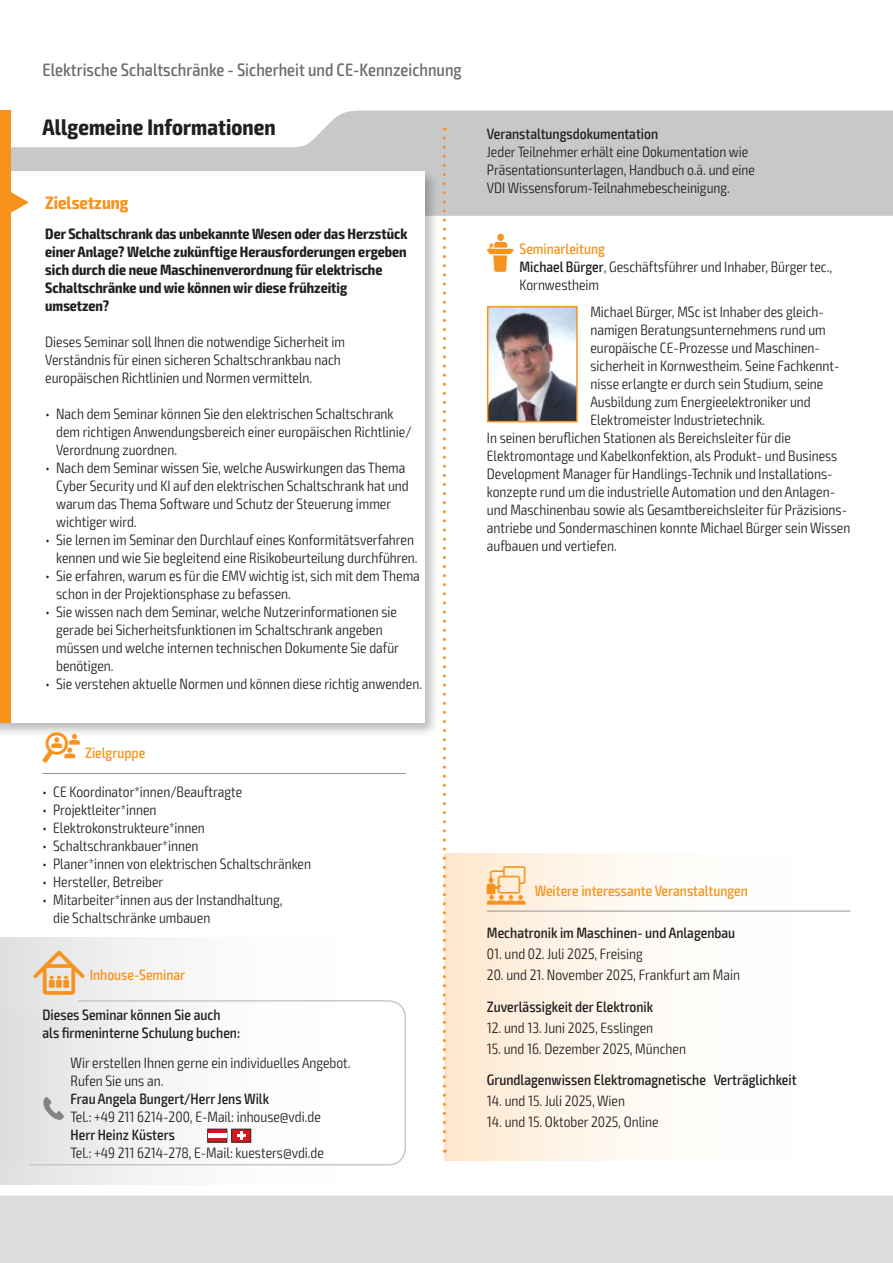
<style>
.page{position:relative;width:893px;height:1263px;background:#fff}
.page>*{position:absolute;margin:0;border:0;box-sizing:border-box;transform-origin:0 0}
.t1{font:700 condensed 22.5px "Exo 2";letter-spacing:.005em;color:#231f20}
.t2{font:500 condensed 18px "Exo 2";color:#6c6d70}
.t3{font:700 condensed 18px "Exo 2";color:#f7931d}
.t4{font:300 condensed 15px/18px "Exo 2";color:#231f20}
.t5{font:500 condensed 15px/18px "Exo 2";color:#231f20}
.t6{font:700 condensed 15px/18px "Exo 2";color:#231f20}
.t7{font:500 condensed 15px "Exo 2";color:#f7931d}
.s1{font-family:"VDI Iconset S4 A Regular";font-weight:400;font-stretch:normal;color:#f7931d}
.s2{font-weight:500;color:#f7931d}
.s3{font-weight:500}
.s4{font-family:"VDI Iconset S4 A Regular";font-weight:400;font-stretch:normal}
.s5{font-family:"VDI Iconset S4 A Regular";font-weight:400;font-stretch:normal;font-size:15.45px}
.s6{font-family:"VDI Iconset S4 A Regular";font-weight:400;font-stretch:normal;font-size:19.5px}
</style>
<div class="page">
<svg style="left:0;top:1184px;width:893px;height:79px;fill:#dcdddf"></svg>
<svg style="left:11px;top:111px;width:881px;height:105px;fill:#c7c8ca"></svg>
<hr style="left:892px;top:111px;width:1px;height:105px;background:#f7931d">
<div style="left:0;top:111px;width:11px;height:63px;background:#f7931d"></div>
<div style="left:0;top:168px;width:440px;height:570px;background:#231f20;opacity:.3"></div>
<div style="left:0;top:171px;width:424px;height:552px;background:#fff"></div>
<div style="left:0;top:171px;width:11px;height:552px;background:#f7931d"></div>
<svg style="left:11px;top:192px;width:18px;height:21px"></svg>
<hr style="left:43px;top:773px;width:363px;height:1px;background:#939598">
<div style="left:444px;top:853px;width:406px;height:308px;background:linear-gradient(to right,#feebd5,#fff)"></div>
<hr style="left:487px;top:911px;width:363px;height:1px;background:#939598">
<img style="left:490px;top:309px;width:85px;height:110px">
<div style="left:487px;top:306px;width:91px;height:116px;border:2px solid #f7931d"></div>
<div style="left:0;top:937px;width:406px;height:247px;background:linear-gradient(to right,#e4e5e7,#fff)"></div>
<svg style="left:29px;top:999px;width:377px;height:167px"></svg>
<div style="left:0;top:1009px;width:383px;height:152px;background:linear-gradient(to right,#e2e3e5,#fff)"></div>
<svg style="left:207px;top:1129px;width:44px;height:14px"></svg>
<div style="left:208px;top:1133px;width:19px;height:5px;background:#fff"></div>
<svg style="left:43px;top:1097px;width:21px;height:23px"></svg>
<svg style="left:443px;top:138px;width:3px;height:1014px"></svg>
<p class="t2" style="left:43px;top:59px;width:421px">Elektrische Schaltschränke - Sicherheit und CE-Kennzeichnung</p>
<h1 class="t1" style="left:43px;top:113px;width:235px">Allgemeine Informationen</h1>
<p class="t5" style="left:487px;top:125px;width:173px">Veranstaltungsdokumentation</p>
<p class="t4" style="left:487px;top:143px;width:270px">Jeder Teilnehmer erhält eine Dokumentation wie<br>Präsentationsunterlagen, Handbuch o.ä. und eine<br>VDI Wissensforum-Teilnahmebescheinigung.</p>
<p class="t6" style="left:45px;top:225px;width:364px">Der Schaltschrank das unbekannte Wesen oder das Herzstück einer Anlage? Welche zukünftige Herausforderungen ergeben sich durch die neue Maschinenverordnung für elektrische Schaltschränke und wie können wir diese frühzeitig umsetzen?</p>
<p class="t4" style="left:45px;top:333px;width:301px">Dieses Seminar soll Ihnen die notwendige Sicherheit im<br>Verständnis für einen sicheren Schaltschrankbau nach europäischen Richtlinien und Normen vermitteln.</p>
<p class="t4" style="left:56px;top:405px;width:357px;text-indent:-11px">• Nach dem Seminar können Sie den elektrischen Schaltschrank dem richtigen Anwendungsbereich einer europäischen Richtlinie/<br>Verordnung zuordnen.</p>
<p class="t4" style="left:56px;top:459px;width:354px;text-indent:-11px">• Nach dem Seminar wissen Sie, welche Auswirkungen das Thema Cyber Security und KI auf den elektrischen Schaltschrank hat und warum das Thema Software und Schutz der Steuerung immer wichtiger wird.</p>
<p class="t4" style="left:45px;top:531px;width:374px;text-align:right">• Sie lernen im Seminar den Durchlauf eines Konformitätsverfahren kennen und wie Sie begleitend eine Risikobeurteilung durchführen.</p>
<p class="t4" style="left:56px;top:567px;width:365px;text-indent:-11px">• Sie erfahren, warum es für die EMV wichtig ist, sich mit dem Thema schon in der Projektionsphase zu befassen.</p>
<p class="t4" style="left:56px;top:603px;width:344px;text-indent:-11px">• Sie wissen nach dem Seminar, welche Nutzerinformationen sie gerade bei Sicherheitsfunktionen im Schaltschrank angeben müssen und welche internen technischen Dokumente Sie dafür benötigen.</p>
<p class="t4" style="left:45px;top:675px;width:378px">• Sie verstehen aktuelle Normen und können diese richtig anwenden.</p>
<p class="t3" style="left:45px;top:192px;width:85px">Zielsetzung</p>
<p class="t4" style="left:519px;top:240px;width:314px;text-indent:-33px"><span class="s1">L</span> <span class="s2">Seminarleitung<br></span><span class="s3">Michael Bürger</span>, Geschäftsführer und Inhaber, Bürger tec.,<br>Kornwestheim</p>
<p class="t4" style="left:590px;top:303px;width:235px">Michael Bürger, MSc ist Inhaber des gleich-</p>
<p class="t4" style="left:590px;top:321px;width:237px">namigen Beratungsunternehmens rund um</p>
<p class="t4" style="left:590px;top:339px;width:231px">europäische CE-Prozesse und Maschinen-</p>
<p class="t4" style="left:590px;top:357px;width:251px">sicherheit in Kornwestheim. Seine Fachkennt-</p>
<p class="t4" style="left:590px;top:375px;width:234px">nisse erlangte er durch sein Studium, seine</p>
<p class="t4" style="left:590px;top:393px;width:222px">Ausbildung zum Energieelektroniker und</p>
<p class="t4" style="left:590px;top:411px;width:176px">Elektromeister Industrietechnik.</p>
<p class="t4" style="left:487px;top:429px;width:305px">In seinen beruflichen Stationen als Bereichsleiter für die</p>
<p class="t4" style="left:487px;top:447px;width:352px">Elektromontage und Kabelkonfektion, als Produkt- und Business</p>
<p class="t4" style="left:487px;top:465px;width:347px">Development Manager für Handlings-Technik und Installations-</p>
<p class="t4" style="left:487px;top:483px;width:350px">konzepte rund um die industrielle Automation und den Anlagen-</p>
<p class="t4" style="left:487px;top:501px;width:362px">und Maschinenbau sowie als Gesamtbereichsleiter für Präzisions-</p>
<p class="t4" style="left:487px;top:519px;width:365px">antriebe und Sondermaschinen konnte Michael Bürger sein Wissen</p>
<p class="t4" style="left:487px;top:537px;width:131px">aufbauen und vertiefen.</p>
<p class="t7" style="left:43px;top:744px;width:104px"><span class="s4">Z</span> Zielgruppe</p>
<p class="t4" style="left:43px;top:783px;width:201px">• CE Koordinator*innen/Beauftragte</p>
<p class="t4" style="left:43px;top:801px;width:116px">• Projektleiter*innen</p>
<p class="t4" style="left:43px;top:819px;width:164px">• Elektrokonstrukteure*innen</p>
<p class="t4" style="left:43px;top:837px;width:158px">• Schaltschrankbauer*innen</p>
<p class="t4" style="left:43px;top:855px;width:270px">• Planer*innen von elektrischen Schaltschränken</p>
<p class="t4" style="left:43px;top:873px;width:122px">• Hersteller, Betreiber</p>
<p class="t4" style="left:53px;top:891px;width:231px;text-indent:-11px">• Mitarbeiter*innen aus der Instandhaltung, die Schaltschränke umbauen</p>
<p class="t7" style="left:33px;top:966px;width:153px"><span class="s5">I</span> Inhouse-Seminar</p>
<p class="t5" style="left:43px;top:1006px;width:199px">Dieses Seminar können Sie auch als firmeninterne Schulung buchen:</p>
<p class="t4" style="left:71px;top:1054px;width:282px">Wir erstellen Ihnen gerne ein individuelles Angebot.<br>Rufen Sie uns an.</p>
<p class="t5" style="left:71px;top:1090px;width:200px">Frau Angela Bungert/Herr Jens Wilk</p>
<p class="t4" style="left:71px;top:1108px;width:252px">Tel.: +49 211 6214-200, E-Mail: inhouse@vdi.de</p>
<p class="t5" style="left:71px;top:1126px;width:106px">Herr Heinz Küsters</p>
<p class="t4" style="left:71px;top:1144px;width:255px">Tel.: +49 211 6214-278, E-Mail: kuesters@vdi.de</p>
<p class="t7" style="left:487px;top:882px;width:263px"><span class="s6">W</span> Weitere interessante Veranstaltungen</p>
<p class="t5" style="left:487px;top:924px;width:250px">Mechatronik im Maschinen- und Anlagenbau</p>
<p class="t4" style="left:487px;top:945px;width:158px">01. und 02. Juli 2025, Freising</p>
<p class="t4" style="left:487px;top:966px;width:255px">20. und 21. November 2025, Frankfurt am Main</p>
<p class="t5" style="left:487px;top:998px;width:168px">Zuverlässigkeit der Elektronik</p>
<p class="t4" style="left:487px;top:1019px;width:168px">12. und 13. Juni 2025, Esslingen</p>
<p class="t4" style="left:487px;top:1040px;width:201px">15. und 16. Dezember 2025, München</p>
<p class="t5" style="left:487px;top:1071px;width:311px">Grundlagenwissen Elektromagnetische Verträglichkeit</p>
<p class="t4" style="left:487px;top:1092px;width:140px">14. und 15. Juli 2025, Wien</p>
<p class="t4" style="left:487px;top:1113px;width:173px">14. und 15. Oktober 2025, Online</p>
</div>
